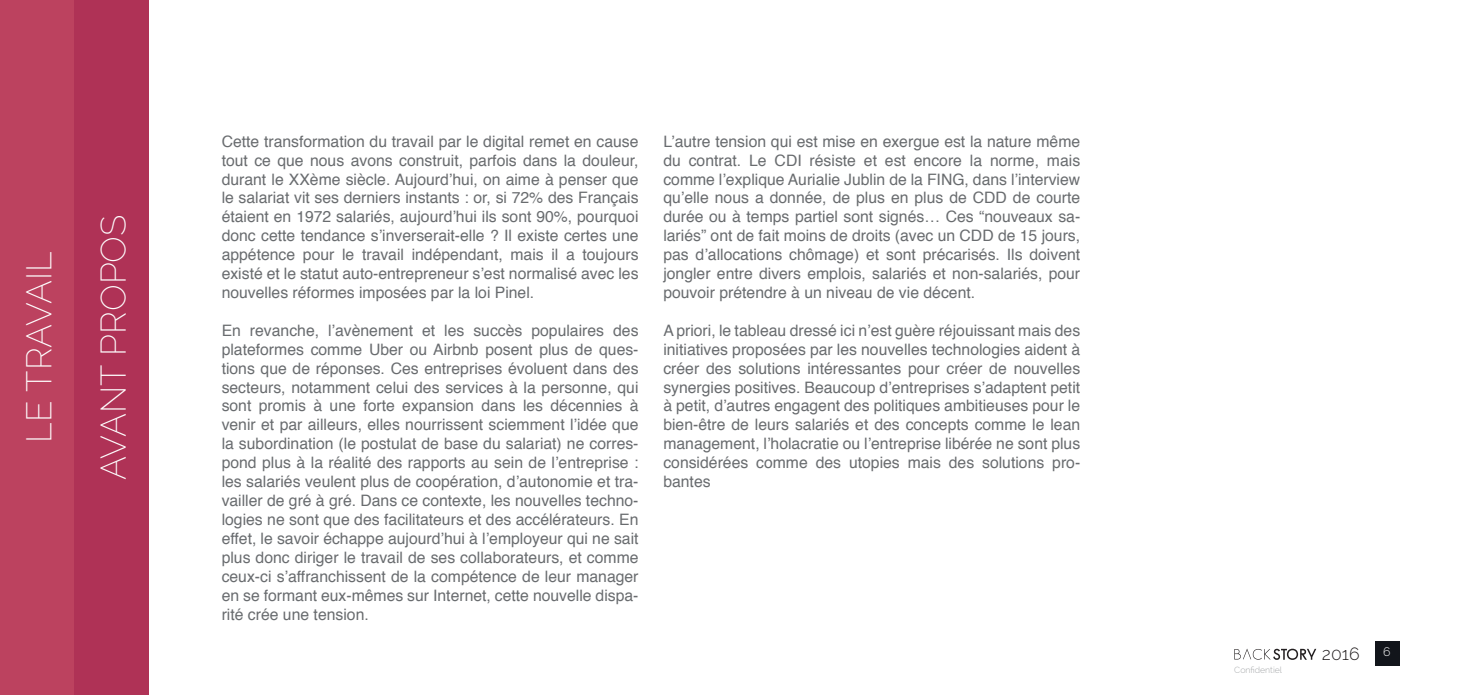
<style>
.page{position:relative;width:1474px;height:695px;background:#fff}
.page>*{position:absolute;margin:0;border:0;box-sizing:border-box;transform-origin:0 0}
.t1{font:200 35px/74.4px "Raleway";color:#fff;text-align:center}
.t2{font:300 17.5px "Raleway";color:#231f20}
.t3{font:15.75px/18.9px "Helvetica";color:#696c6f;text-align:justify}
.t4{font:300 12.25px "Raleway";color:#fff}
.t5{font:300 8.75px "Raleway";color:#a6a9aa}
</style>
<div class="page">
<div style="left:1375px;top:641px;width:24px;height:24px;background:#12151b"></div>
<svg style="left:1234px;top:648px;width:82px;height:11px"></svg>
<div style="left:0;top:0;width:75px;height:694px;background:#bc425f"></div>
<div style="left:75px;top:0;width:74px;height:694px;background:#af3256"></div>
<h1 class="t1" style="left:2px;top:480px;width:267px;rotate:-90deg">LE TRAVAIL<br>AVANT PROPOS</h1>
<p class="t3" style="left:222px;top:132px;width:418px">Cette transformation du travail par le digital remet en cause tout ce que nous avons construit, parfois dans la douleur, durant le XXème siècle. Aujourd’hui, on aime à penser que le salariat vit ses derniers instants : or, si 72% des Français étaient en 1972 salariés, aujourd’hui ils sont 90%, pourquoi donc cette tendance s’inverserait-elle ? Il existe certes une appétence pour le travail indépendant, mais il a toujours existé et le statut auto-entrepreneur s’est normalisé avec les nouvelles réformes imposées par la loi Pinel.</p>
<p class="t3" style="left:222px;top:321px;width:418px">En revanche, l’avènement et les succès populaires des plateformes comme Uber ou Airbnb posent plus de ques&shy;tions que de réponses. Ces entreprises évoluent dans des secteurs, notamment celui des services à la personne, qui sont promis à une forte expansion dans les décennies à venir et par ailleurs, elles nourrissent sciemment l’idée que la subordination (le postulat de base du salariat) ne corres&shy;pond plus à la réalité des rapports au sein de l’entreprise : les salariés veulent plus de coopération, d’autonomie et tra&shy;vailler de gré à gré. Dans ce contexte, les nouvelles techno&shy;logies ne sont que des facilitateurs et des accélérateurs. En effet, le savoir échappe aujourd’hui à l’employeur qui ne sait plus donc diriger le travail de ses collaborateurs, et comme ceux-ci s’affranchissent de la compétence de leur manager en se formant eux-mêmes sur Internet, cette nouvelle dispa&shy;rité crée une tension.</p>
<p class="t3" style="left:663px;top:132px;width:418px">L’autre tension qui est mise en exergue est la nature même du contrat. Le CDI résiste et est encore la norme, mais comme l’explique Aurialie Jublin de la FING, dans l’interview qu’elle nous a donnée, de plus en plus de CDD de courte durée ou à temps partiel sont signés… Ces “nouveaux sa&shy;lariés” ont de fait moins de droits (avec un CDD de 15 jours, pas d’allocations chômage) et sont précarisés. Ils doivent jongler entre divers emplois, salariés et non-salariés, pour pouvoir prétendre à un niveau de vie décent.</p>
<p class="t3" style="left:663px;top:321px;width:418px">A priori, le tableau dressé ici n’est guère réjouissant mais des initiatives proposées par les nouvelles technologies aident à créer des solutions intéressantes pour créer de nouvelles synergies positives. Beaucoup d’entreprises s’adaptent petit à petit, d’autres engagent des politiques ambitieuses pour le bien-être de leurs salariés et des concepts comme le lean management, l’holacratie ou l’entreprise libérée ne sont plus considérées comme des utopies mais des solutions pro&shy;bantes</p>
<p class="t5" style="left:1234px;top:665px;width:49px">Confidentiel</p>
<p class="t2" style="left:1321px;top:643px;width:39px">2016</p>
<p class="t4" style="left:1383px;top:644px;width:9px">6</p>
</div>
